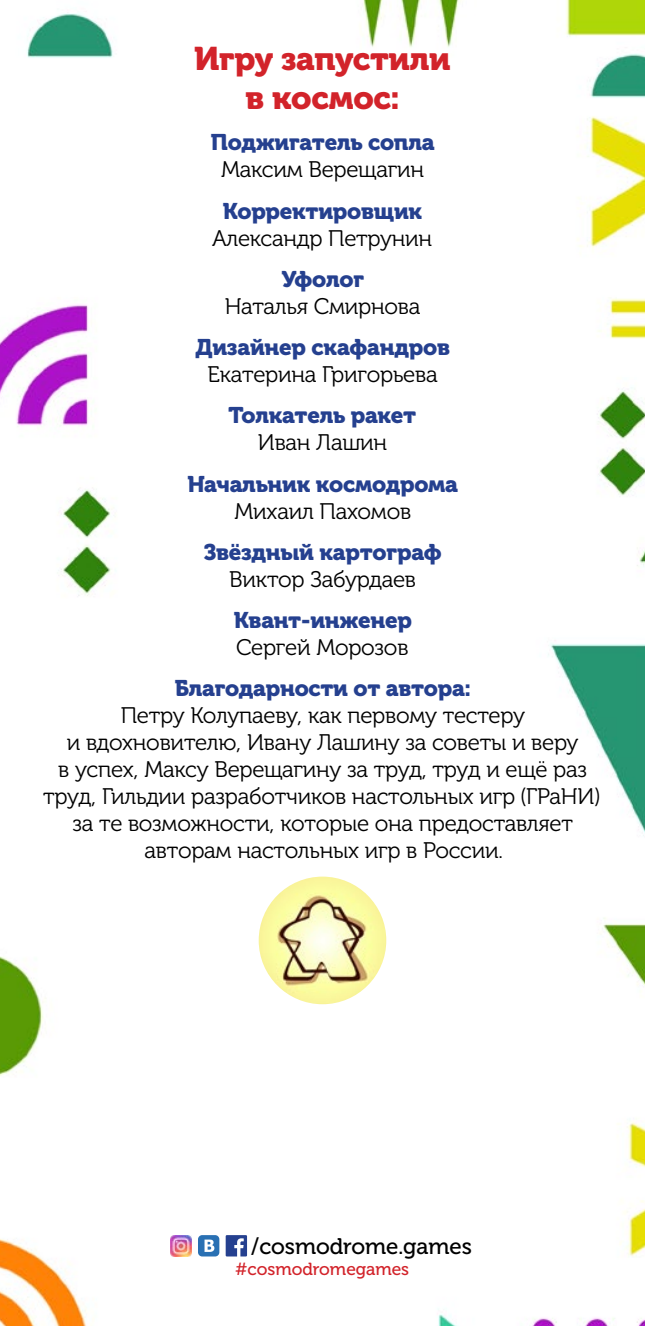
<style>
.page{position:relative;width:645px;height:1326px;background:#fff}
.page>*{position:absolute;margin:0;border:0;box-sizing:border-box;transform-origin:0 0}
.t1{font:32.5px/39px "Museo Cyrl 900";letter-spacing:-.01em;color:#d2232a;text-align:center}
.t2{font:22.5px/27px "Museo Cyrl 300";letter-spacing:-.01em;color:#000;text-align:center}
.t3{font:22.5px "Museo Cyrl 900";letter-spacing:-.01em;color:#25408f}
.t4{font:22.5px "Museo Cyrl 500";color:#000}
.t5{font:17.5px "Museo Cyrl 500";color:#d2232a}
</style>
<div class="page">
<img style="left:0;top:0;width:645px;height:1325px">
<img style="left:259px;top:876px;width:127px;height:128px;border-radius:64px">
<svg style="left:226px;top:1234px;width:21px;height:22px"></svg>
<svg style="left:198px;top:1234px;width:21px;height:22px"></svg>
<img style="left:170px;top:1234px;width:21px;height:22px">
<h1 class="t1" style="left:194px;top:40px;width:258px">Игру запустили в космос:</h1>
<p class="t3" style="left:211px;top:130px;width:225px">Поджигатель сопла</p>
<p class="t2" style="left:221px;top:157px;width:204px">Максим Верещагин</p>
<p class="t3" style="left:223px;top:198px;width:201px">Корректировщик</p>
<p class="t2" style="left:212px;top:225px;width:222px">Александр Петрунин</p>
<p class="t3" style="left:282px;top:266px;width:84px">Уфолог</p>
<p class="t2" style="left:225px;top:293px;width:197px">Наталья Смирнова</p>
<p class="t3" style="left:195px;top:334px;width:256px">Дизайнер скафандров</p>
<p class="t2" style="left:207px;top:361px;width:232px">Екатерина Григорьева</p>
<p class="t3" style="left:228px;top:402px;width:189px">Толкатель ракет</p>
<p class="t2" style="left:258px;top:429px;width:131px">Иван Лашин</p>
<p class="t3" style="left:187px;top:471px;width:272px">Начальник космодрома</p>
<p class="t2" style="left:234px;top:497px;width:178px">Михаил Пахомов</p>
<p class="t3" style="left:204px;top:539px;width:240px">Звёздный картограф</p>
<p class="t2" style="left:229px;top:566px;width:188px">Виктор Забурдаев</p>
<p class="t3" style="left:234px;top:607px;width:179px">Квант-инженер</p>
<p class="t2" style="left:236px;top:634px;width:174px">Сергей Морозов</p>
<p class="t3" style="left:175px;top:675px;width:297px">Благодарности от автора:</p>
<p class="t2" style="left:43px;top:702px;width:558px">Петру Колупаеву, как первому тестеру<br>и вдохновителю, Ивану Лашину за советы и веру<br>в успех, Максу Верещагину за труд, труд и ещё раз труд, Гильдии разработчиков настольных игр (ГРаНИ) за те возможности, которые она предоставляет авторам настольных игр в России.</p>
<p class="t4" style="left:251px;top:1233px;width:223px">/cosmodrome.games</p>
<p class="t5" style="left:235px;top:1259px;width:175px">#cosmodromegames</p>
</div>
